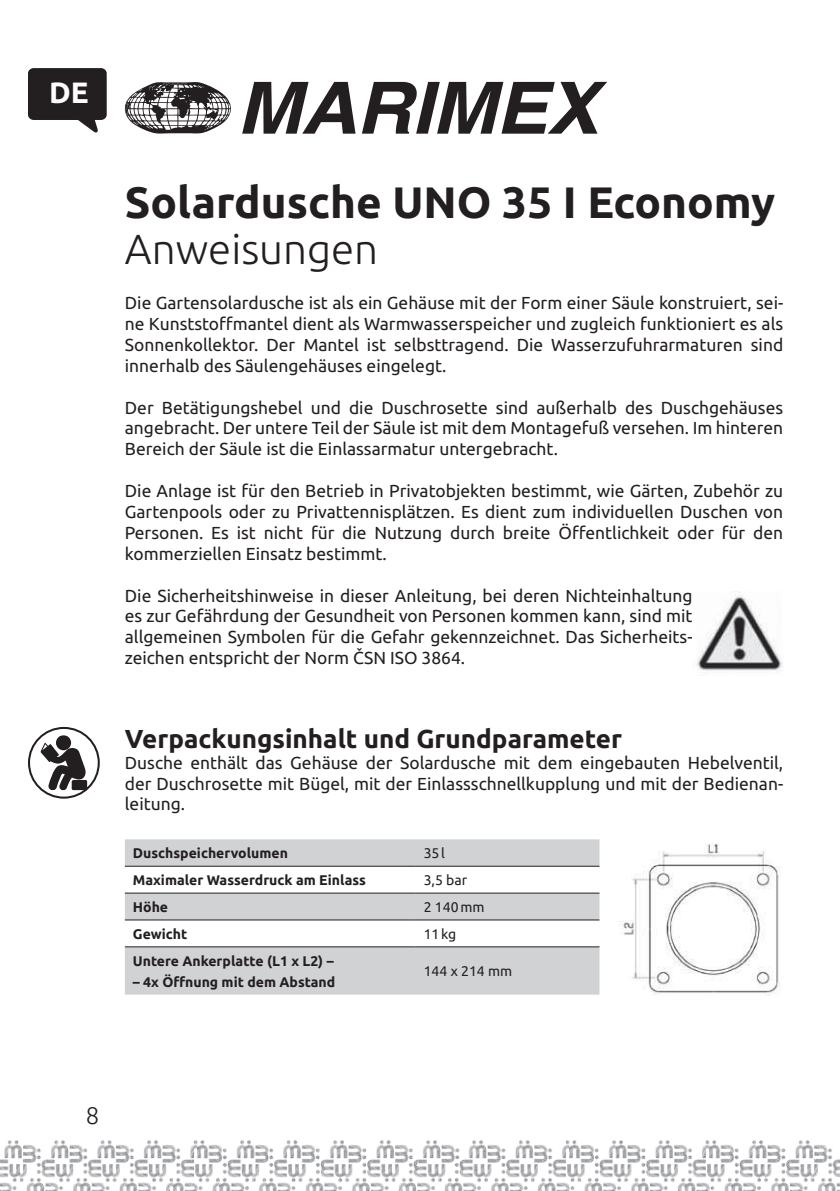
<style>
.page{position:relative;width:840px;height:1191px;background:#fff}
.page>*{position:absolute;margin:0;border:0;box-sizing:border-box;transform-origin:0 0}
.t1{font:700 44px "Ubuntu";color:#231f20}
.t2{font:300 42px "Ubuntu";color:#231f20}
.t3{font:700 29.4px "Ubuntu";color:#fff}
.t4{font:700 26px "Ubuntu";color:#231f20}
.t5{font:300 24px "Ubuntu";color:#231f20}
.t6{font:17.4px/20.8px "Ubuntu";color:#231f20;text-align:justify}
.t7{font:700 14px "Ubuntu";color:#231f20}
.t8{font:14px "Ubuntu";color:#231f20}
</style>
<div class="page">
<img style="left:0;top:1140px;width:403px;height:51px">
<img style="left:403px;top:1140px;width:436px;height:51px">
<svg style="left:242px;top:82px;width:113px;height:52px"></svg>
<svg style="left:362px;top:82px;width:245px;height:52px"></svg>
<svg style="left:125px;top:82px;width:106px;height:52px"></svg>
<svg style="left:125px;top:839px;width:474px;height:155px;fill:#d1d2d4"></svg>
<hr style="left:415px;top:865px;width:184px;height:1px;background:#231f20">
<hr style="left:415px;top:892px;width:184px;height:1px;background:#231f20">
<hr style="left:415px;top:919px;width:184px;height:1px;background:#231f20">
<hr style="left:415px;top:946px;width:184px;height:1px;background:#231f20">
<hr style="left:125px;top:865px;width:290px;height:1px;background:#231f20">
<hr style="left:125px;top:892px;width:290px;height:1px;background:#231f20">
<hr style="left:125px;top:919px;width:290px;height:1px;background:#231f20">
<hr style="left:125px;top:946px;width:290px;height:1px;background:#231f20">
<div style="left:56px;top:735px;width:15px;height:15px;background:#231f20;border-radius:50%"></div>
<div style="left:72px;top:780px;width:15px;height:10px;background:#231f20;border-radius:2px"></div>
<svg style="left:40px;top:742px;width:46px;height:48px"></svg>
<div style="left:28px;top:727px;width:72px;height:71px;border:2px solid #231f20;border-radius:50%"></div>
<img style="left:696px;top:591px;width:86px;height:80px">
<svg style="left:28px;top:68px;width:79px;height:65px"></svg>
<img style="left:619px;top:843px;width:162px;height:152px">
<h3 class="t3" style="left:49px;top:75px;width:41px">DE</h3>
<h1 class="t1" style="left:125px;top:176px;width:651px">Solardusche UNO 35 I Economy</h1>
<h2 class="t2" style="left:125px;top:224px;width:255px">Anweisungen</h2>
<p class="t6" style="left:125px;top:292px;width:659px">Die Gartensolardusche ist als ein Gehäuse mit der Form einer Säule konstruiert, sei&shy;ne Kunststoffmantel dient als Warmwasserspeicher und zugleich funktioniert es als Sonnenkollektor. Der Mantel ist selbsttragend. Die Wasserzufuhrarmaturen sind innerhalb des Säulengehäuses eingelegt.</p>
<p class="t6" style="left:125px;top:396px;width:659px">Der Betätigungshebel und die Duschrosette sind außerhalb des Duschgehäuses angebracht. Der untere Teil der Säule ist mit dem Montagefuß versehen. Im hinteren Bereich der Säule ist die Einlassarmatur untergebracht.</p>
<p class="t6" style="left:125px;top:480px;width:659px">Die Anlage ist für den Betrieb in Privatobjekten bestimmt, wie Gärten, Zubehör zu Gartenpools oder zu Privattennisplätzen. Es dient zum individuellen Duschen von Personen. Es ist nicht für die Nutzung durch breite Öffentlichkeit oder für den kommerziellen Einsatz bestimmt.</p>
<p class="t6" style="left:125px;top:584px;width:569px">Die Sicherheitshinweise in dieser Anleitung, bei deren Nichteinhaltung es zur Gefährdung der Gesundheit von Personen kommen kann, sind mit allgemeinen Symbolen für die Gefahr gekennzeichnet. Das Sicherheits&shy;zeichen entspricht der Norm ČSN ISO 3864.</p>
<h3 class="t4" style="left:125px;top:723px;width:498px">Verpackungsinhalt und Grundparameter</h3>
<p class="t6" style="left:125px;top:751px;width:659px">Dusche enthält das Gehäuse der Solardusche mit dem eingebauten Hebelventil, der Duschrosette mit Bügel, mit der Einlassschnellkupplung und mit der Bedienan&shy;leitung.</p>
<p class="t7" style="left:133px;top:844px;width:156px">Duschspeichervolumen</p>
<p class="t8" style="left:423px;top:844px;width:23px">35l</p>
<p class="t7" style="left:133px;top:871px;width:234px">Maximaler Wasserdruck am Einlass</p>
<p class="t8" style="left:423px;top:871px;width:45px">3,5 bar</p>
<p class="t7" style="left:133px;top:898px;width:37px">Höhe</p>
<p class="t8" style="left:423px;top:898px;width:62px">2 140mm</p>
<p class="t7" style="left:133px;top:925px;width:56px">Gewicht</p>
<p class="t8" style="left:423px;top:925px;width:34px">11kg</p>
<p class="t7" style="left:133px;top:952px;width:202px">Untere Ankerplatte (L1 x L2) –</p>
<p class="t7" style="left:133px;top:973px;width:204px">– 4x Öffnung mit dem Abstand</p>
<p class="t8" style="left:423px;top:962px;width:90px">144 x 214 mm</p>
<h3 class="t5" style="left:86px;top:1101px;width:15px">8</h3>
</div>
